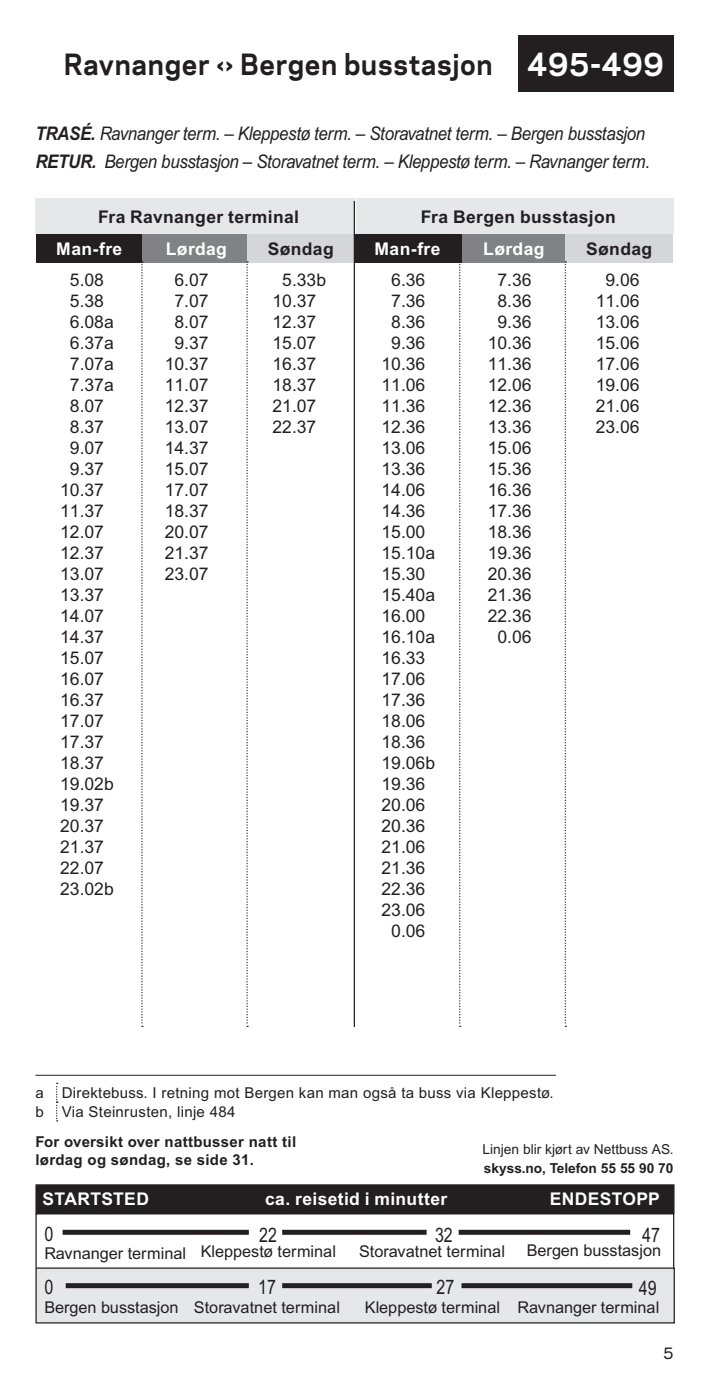
<style>
.page{position:relative;width:709px;height:1382px;background:#fff}
.page>*{position:absolute;margin:0;border:0;box-sizing:border-box;transform-origin:0 0}
.t1{font:700 27.5px "Galaxie Polaris";letter-spacing:.025em;color:#231f20;scale:.95 1}
.t2{font:20px "Arial MT Pro";color:#231f20;scale:.8 1}
.t3{font:italic 18.75px/27.2px "Arial MT Pro";letter-spacing:-.02em;color:#231f20;scale:.9 1}
.t4{font:17.5px/21px "Arial MT Pro";color:#231f20;text-align:center}
.t5{font:700 17.5px "Arial MT Pro";letter-spacing:.02em;color:#fff}
.t6{font:700 17.5px "Arial MT Pro";letter-spacing:.02em;color:#231f20}
.t7{font:16.25px "Arial MT Pro";color:#231f20}
.t8{font:15px/19.5px "Arial MT Pro";letter-spacing:.02em;color:#231f20}
.t9{font:700 15px/18px "Arial MT Pro";letter-spacing:.02em;color:#231f20}
.t10{font:500 15px "Galaxie Polaris";color:#231f20}
.t11{font:13.75px "Arial MT Pro";color:#231f20}
.t12{font:700 13.75px "Arial MT Pro";color:#231f20}
.s1{font-size:30px;color:#fff}
.s2{font-weight:700}
</style>
<div class="page">
<div style="left:35px;top:198px;width:319px;height:36px;background:#e6e7e9"></div>
<div style="left:356px;top:198px;width:317px;height:36px;background:#e6e7e9"></div>
<div style="left:36px;top:235px;width:107px;height:28px;background:#231f20"></div>
<div style="left:354px;top:235px;width:107px;height:28px;background:#231f20"></div>
<div style="left:143px;top:235px;width:107px;height:28px;background:#808285"></div>
<div style="left:462px;top:235px;width:104px;height:28px;background:#808285"></div>
<div style="left:248px;top:235px;width:106px;height:28px;background:#d5d6d8"></div>
<div style="left:565px;top:235px;width:108px;height:28px;background:#d5d6d8"></div>
<hr style="left:354px;top:201px;width:1px;height:826px;background:#231f20">
<svg style="left:141px;top:261px;width:2px;height:766px"></svg>
<svg style="left:246px;top:261px;width:2px;height:766px"></svg>
<svg style="left:459px;top:263px;width:2px;height:764px"></svg>
<svg style="left:564px;top:261px;width:2px;height:766px"></svg>
<div style="left:36px;top:1268px;width:638px;height:55px;background:#e6e7e9"></div>
<div style="left:35px;top:1267px;width:640px;height:56px;border:1px solid #231f20"></div>
<div style="left:36px;top:1185px;width:638px;height:28px;background:#231f20"></div>
<div style="left:35px;top:1184px;width:639px;height:30px;border:1px solid #231f20"></div>
<div style="left:63px;top:1230px;width:186px;height:5px;background:#231f20"></div>
<div style="left:282px;top:1230px;width:144px;height:5px;background:#231f20"></div>
<div style="left:459px;top:1230px;width:171px;height:5px;background:#231f20"></div>
<div style="left:66px;top:1283px;width:183px;height:5px;background:#231f20"></div>
<div style="left:461px;top:1283px;width:171px;height:5px;background:#231f20"></div>
<div style="left:282px;top:1283px;width:150px;height:5px;background:#231f20"></div>
<hr style="left:35px;top:1075px;width:521px;height:1px;background:#231f20">
<svg style="left:56px;top:1083px;width:2px;height:38px"></svg>
<div style="left:517px;top:35px;width:156px;height:57px;background:#231f20"></div>
<h1 class="t1" style="left:64px;top:43px;width:633px">Ravnanger ‹› Bergen busstasjon <span class="s1">495-499</span></h1>
<p class="t3" style="left:35px;top:121px;width:684px"><span class="s2">TRASÉ.</span> Ravnanger term. – Kleppestø term. – Storavatnet term. – Bergen busstasjon<br><span class="s2">RETUR.</span> Bergen busstasjon – Storavatnet term. – Kleppestø term. – Ravnanger term.</p>
<p class="t6" style="left:98px;top:206px;width:202px">Fra Ravnanger terminal</p>
<p class="t6" style="left:421px;top:206px;width:196px">Fra Bergen busstasjon</p>
<p class="t5" style="left:56px;top:239px;width:67px">Man-fre</p>
<p class="t5" style="left:166px;top:239px;width:63px">Lørdag</p>
<p class="t6" style="left:268px;top:239px;width:68px">Søndag</p>
<p class="t5" style="left:374px;top:239px;width:67px">Man-fre</p>
<p class="t5" style="left:483px;top:239px;width:63px">Lørdag</p>
<p class="t6" style="left:586px;top:239px;width:68px">Søndag</p>
<p class="t4" style="left:60px;top:270px;width:55px">5.08<br>5.38<br>6.08a<br>6.37a<br>7.07a<br>7.37a<br>8.07<br>8.37<br>9.07<br>9.37<br>10.37<br>11.37<br>12.07<br>12.37<br>13.07<br>13.37<br>14.07<br>14.37<br>15.07<br>16.07<br>16.37<br>17.07<br>17.37<br>18.37<br>19.02b<br>19.37<br>20.37<br>21.37<br>22.07<br>23.02b</p>
<p class="t4" style="left:165px;top:270px;width:45px">6.07<br>7.07<br>8.07<br>9.37<br>10.37<br>11.07<br>12.37<br>13.07<br>14.37<br>15.07<br>17.07<br>18.37<br>20.07<br>21.37<br>23.07</p>
<p class="t4" style="left:272px;top:270px;width:55px">5.33b<br>10.37<br>12.37<br>15.07<br>16.37<br>18.37<br>21.07<br>22.37</p>
<p class="t4" style="left:381px;top:270px;width:55px">6.36<br>7.36<br>8.36<br>9.36<br>10.36<br>11.06<br>11.36<br>12.36<br>13.06<br>13.36<br>14.06<br>14.36<br>15.00<br>15.10a<br>15.30<br>15.40a<br>16.00<br>16.10a<br>16.33<br>17.06<br>17.36<br>18.06<br>18.36<br>19.06b<br>19.36<br>20.06<br>20.36<br>21.06<br>21.36<br>22.36<br>23.06<br>0.06</p>
<p class="t4" style="left:488px;top:270px;width:45px">7.36<br>8.36<br>9.36<br>10.36<br>11.36<br>12.06<br>12.36<br>13.36<br>15.06<br>15.36<br>16.36<br>17.36<br>18.36<br>19.36<br>20.36<br>21.36<br>22.36<br>0.06</p>
<p class="t4" style="left:595px;top:270px;width:45px">9.06<br>11.06<br>13.06<br>15.06<br>17.06<br>19.06<br>21.06<br>23.06</p>
<p class="t8" style="left:35px;top:1084px;width:520px">a Direktebuss. I retning mot Bergen kan man også ta buss via Kleppestø. b Via Steinrusten, linje 484</p>
<p class="t9" style="left:35px;top:1133px;width:262px">For oversikt over nattbusser natt til lørdag og søndag, se side 31.</p>
<p class="t11" style="left:482px;top:1142px;width:192px">Linjen blir kjørt av Nettbuss AS.</p>
<p class="t12" style="left:483px;top:1160px;width:191px">skyss.no, Telefon 55 55 90 70</p>
<p class="t5" style="left:43px;top:1189px;width:108px">STARTSTED</p>
<p class="t5" style="left:265px;top:1189px;width:184px">ca. reisetid i minutter</p>
<p class="t5" style="left:550px;top:1189px;width:112px">ENDESTOPP</p>
<p class="t2" style="left:44px;top:1222px;width:13px">0</p>
<p class="t2" style="left:259px;top:1223px;width:24px">22</p>
<p class="t2" style="left:435px;top:1223px;width:24px">32</p>
<p class="t2" style="left:642px;top:1223px;width:24px">47</p>
<p class="t7" style="left:44px;top:1243px;width:293px">Ravnanger terminal Kleppestø terminal</p>
<p class="t7" style="left:359px;top:1242px;width:147px">Storavatnet terminal</p>
<p class="t7" style="left:527px;top:1241px;width:136px">Bergen busstasjon</p>
<p class="t2" style="left:44px;top:1276px;width:13px">0</p>
<p class="t2" style="left:258px;top:1275px;width:24px">17</p>
<p class="t2" style="left:436px;top:1275px;width:24px">27</p>
<p class="t2" style="left:639px;top:1276px;width:24px">49</p>
<p class="t7" style="left:44px;top:1298px;width:297px">Bergen busstasjon Storavatnet terminal</p>
<p class="t7" style="left:365px;top:1298px;width:296px">Kleppestø terminal Ravnanger terminal</p>
<p class="t10" style="left:663px;top:1341px;width:12px">5</p>
</div>
